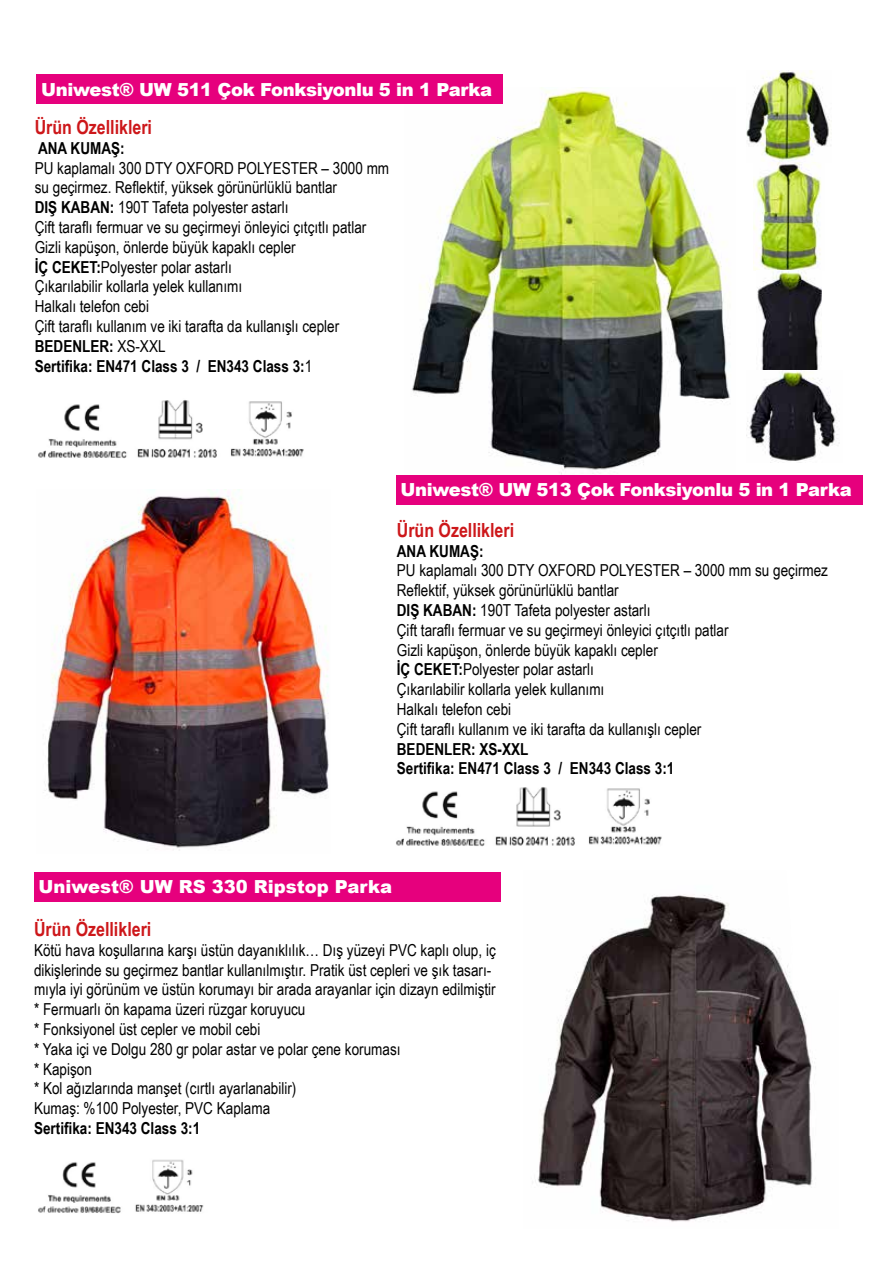
<style>
.page{position:relative;width:893px;height:1263px;background:#fff}
.page>*{position:absolute;margin:0;border:0;box-sizing:border-box;transform-origin:0 0}
.t1{font:700 19.5px "Arial Narrow";color:#cd171a}
.t2{font:900 18px "Arial";letter-spacing:-.02em;color:#fff}
.t3{font:900 18px "Arial";color:#fff}
.t4{font:16.5px/19.8px "Arial Narrow";color:#000}
.t5{font:700 16.5px/19.8px "Arial Narrow";color:#000}
.s1{font-weight:700}
</style>
<div class="page">
<img style="left:411px;top:87px;width:319px;height:388px">
<img style="left:44px;top:492px;width:285px;height:358px">
<img style="left:746px;top:70px;width:84px;height:92px">
<img style="left:753px;top:162px;width:68px;height:109px">
<img style="left:746px;top:371px;width:92px;height:92px">
<img style="left:757px;top:271px;width:65px;height:99px">
<div style="left:37px;top:74px;width:466px;height:30px;background:#e6007d"></div>
<div style="left:396px;top:475px;width:466px;height:29px;background:#e6007d"></div>
<div style="left:34px;top:872px;width:466px;height:29px;background:#e6007d"></div>
<img style="left:38px;top:400px;width:266px;height:59px">
<img style="left:396px;top:787px;width:266px;height:60px">
<img style="left:38px;top:1159px;width:166px;height:54px">
<img style="left:532px;top:894px;width:284px;height:328px">
<svg style="left:785px;top:894px;width:31px;height:97px"></svg>
<p class="t2" style="left:41px;top:76px;width:453px">Uniwest® UW 511 Çok Fonksiyonlu 5 in 1 Parka</p>
<p class="t1" style="left:35px;top:112px;width:119px">Ürün Özellikleri</p>
<p class="t5" style="left:38px;top:137px;width:88px">ANA KUMAŞ:</p>
<p class="t4" style="left:35px;top:157px;width:356px">PU kaplamalı 300 DTY OXFORD POLYESTER – 3000 mm su geçirmez. Reflektif, yüksek görünürlüklü bantlar<br><span class="s1">DIŞ KABAN:</span> 190T Tafeta polyester astarlı<br>Çift taraflı fermuar ve su geçirmeyi önleyici çıtçıtlı patlar Gizli kapüşon, önlerde büyük kapaklı cepler<br><span class="s1">İÇ CEKET:</span>Polyester polar astarlı<br>Çıkarılabilir kollarla yelek kullanımı<br>Halkalı telefon cebi<br>Çift taraflı kullanım ve iki tarafta da kullanışlı cepler <span class="s1">BEDENLER:</span> XS-XXL<br><span class="s1">Sertifika: EN471 Class 3 / EN343 Class 3:</span>1</p>
<p class="t2" style="left:401px;top:477px;width:453px">Uniwest® UW 513 Çok Fonksiyonlu 5 in 1 Parka</p>
<p class="t1" style="left:397px;top:515px;width:119px">Ürün Özellikleri</p>
<p class="t5" style="left:397px;top:540px;width:88px">ANA KUMAŞ:</p>
<p class="t4" style="left:397px;top:560px;width:433px">PU kaplamalı 300 DTY OXFORD POLYESTER – 3000 mm su geçirmez Reflektif, yüksek görünürlüklü bantlar<br><span class="s1">DIŞ KABAN:</span> 190T Tafeta polyester astarlı<br>Çift taraflı fermuar ve su geçirmeyi önleyici çıtçıtlı patlar<br>Gizli kapüşon, önlerde büyük kapaklı cepler<br><span class="s1">İÇ CEKET:</span>Polyester polar astarlı<br>Çıkarılabilir kollarla yelek kullanımı<br>Halkalı telefon cebi<br>Çift taraflı kullanım ve iki tarafta da kullanışlı cepler</p>
<p class="t5" style="left:397px;top:738px;width:279px">BEDENLER: XS-XXL<br>Sertifika: EN471 Class 3 / EN343 Class 3:1</p>
<p class="t3" style="left:39px;top:874px;width:355px">Uniwest® UW RS 330 Ripstop Parka</p>
<p class="t1" style="left:34px;top:914px;width:119px">Ürün Özellikleri</p>
<p class="t4" style="left:34px;top:939px;width:463px">Kötü hava koşullarına karşı üstün dayanıklılık… Dış yüzeyi PVC kaplı olup, iç dikişlerinde su geçirmez bantlar kullanılmıştır. Pratik üst cepleri ve şık tasarı&shy;mıyla iyi görünüm ve üstün korumayı bir arada arayanlar için dizayn edilmiştir * Fermuarlı ön kapama üzeri rüzgar koruyucu<br>* Fonksiyonel üst cepler ve mobil cebi<br>* Yaka içi ve Dolgu 280 gr polar astar ve polar çene koruması<br>* Kapişon<br>* Kol ağızlarında manşet (cırtlı ayarlanabilir)<br>Kumaş: %100 Polyester, PVC Kaplama</p>
<p class="t5" style="left:34px;top:1117px;width:168px">Sertifika: EN343 Class 3:1</p>
</div>
